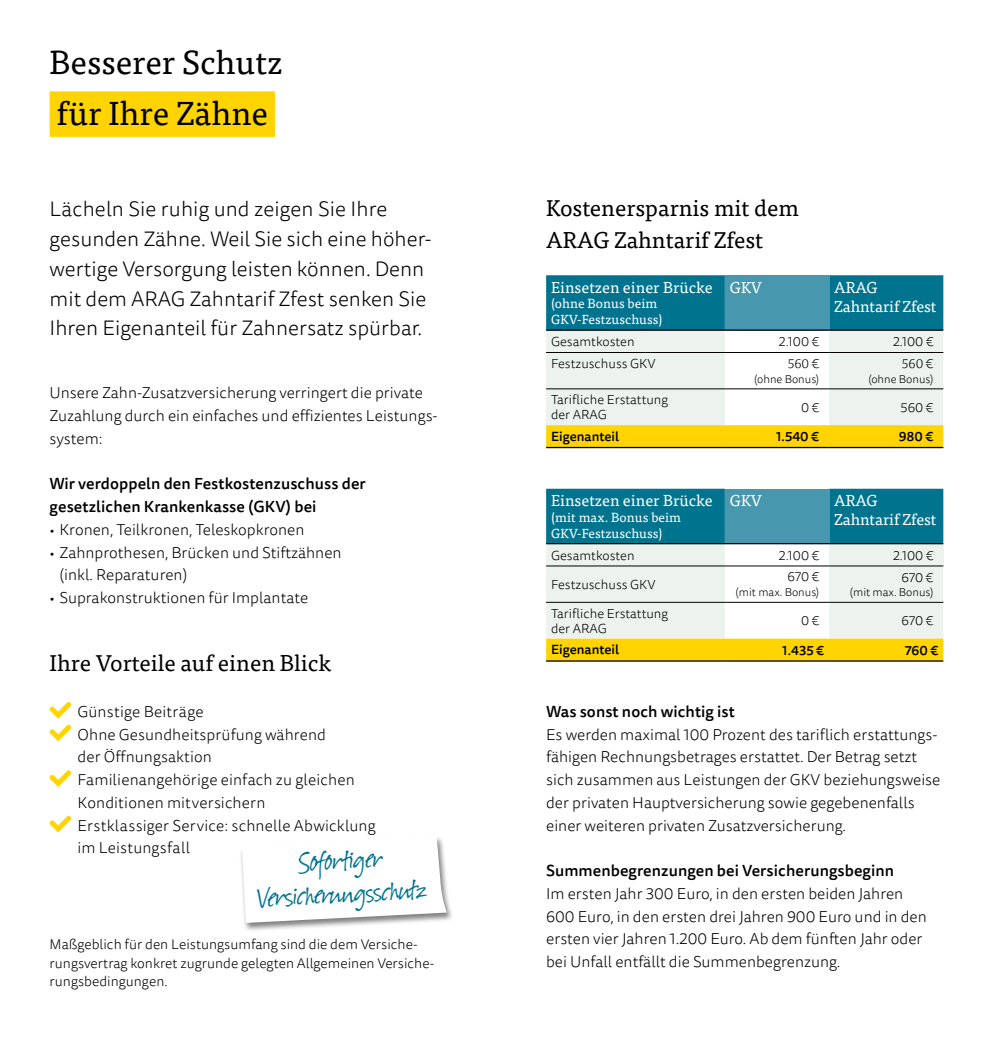
<style>
.page{position:relative;width:993px;height:1042px;background:#fff}
.page>*{position:absolute;margin:0;border:0;box-sizing:border-box;transform-origin:0 0}
.t1{font:33.25px/33.2px "Suomi Hand Script";color:#00748f;text-align:center}
.t2{font:33.25px/50.8px "Tisa OT";color:#000}
.t3{font:22.75px/31.5px "Tisa OT";color:#000}
.t4{font:300 21px/29.8px "Tisa Sans OT";color:#000}
.t5{font:300 15.75px/22.8px "Tisa Sans OT";color:#000}
.t6{font:500 15.75px/22.8px "Tisa Sans OT";letter-spacing:.005em;color:#000}
.t7{font:15.75px/19.2px "Tisa OT";letter-spacing:-.005em;color:#fff}
.t8{font:300 14px/18.4px "Tisa Sans OT";color:#000}
.t9{font:300 13.12px/14.9px "Tisa Sans OT";color:#000}
.t10{font:13.12px/15.8px "Tisa OT";letter-spacing:.005em;color:#fff}
.t11{font:500 13.12px "Tisa Sans OT";color:#000}
.t12{font:300 13.12px "Tisa OT";color:#000}
.t13{font:300 11.38px "Tisa Sans OT";color:#000}
.s1{font-family:"Tisa Sans OT"}
</style>
<div class="page">
<div style="left:50px;top:91px;width:225px;height:46px;background:#ffd400"></div>
<svg style="left:546px;top:275px;width:397px;height:172px;background:#abcab5"></svg>
<hr style="left:546px;top:447px;width:178px;height:1px;background:#000">
<hr style="left:724px;top:447px;width:104px;height:1px;background:#000">
<hr style="left:828px;top:447px;width:115px;height:1px;background:#000">
<hr style="left:546px;top:352px;width:178px;height:1px;background:#000">
<hr style="left:724px;top:352px;width:104px;height:1px;background:#000">
<hr style="left:828px;top:352px;width:115px;height:1px;background:#000">
<hr style="left:546px;top:388px;width:178px;height:1px;background:#000">
<hr style="left:724px;top:388px;width:104px;height:1px;background:#000">
<hr style="left:828px;top:388px;width:115px;height:1px;background:#000">
<hr style="left:546px;top:329px;width:178px;height:2px;background:#000">
<hr style="left:724px;top:329px;width:104px;height:2px;background:#000">
<hr style="left:828px;top:329px;width:115px;height:2px;background:#000">
<svg style="left:546px;top:489px;width:397px;height:171px;background:#a9c9b4"></svg>
<hr style="left:546px;top:543px;width:178px;height:1px;background:#000">
<hr style="left:546px;top:566px;width:178px;height:1px;background:#000">
<hr style="left:546px;top:602px;width:178px;height:1px;background:#000">
<hr style="left:724px;top:602px;width:104px;height:1px;background:#000">
<hr style="left:828px;top:602px;width:115px;height:1px;background:#000">
<hr style="left:724px;top:566px;width:104px;height:1px;background:#000">
<hr style="left:828px;top:566px;width:115px;height:1px;background:#000">
<hr style="left:724px;top:543px;width:104px;height:1px;background:#000">
<hr style="left:828px;top:543px;width:115px;height:1px;background:#000">
<hr style="left:546px;top:660px;width:178px;height:2px;background:#000">
<hr style="left:724px;top:660px;width:104px;height:2px;background:#000">
<hr style="left:828px;top:660px;width:115px;height:2px;background:#000">
<svg style="left:49px;top:702px;width:23px;height:16px"></svg>
<svg style="left:49px;top:724px;width:23px;height:17px"></svg>
<svg style="left:49px;top:770px;width:23px;height:17px"></svg>
<svg style="left:49px;top:815px;width:23px;height:17px"></svg>
<div style="left:239px;top:835px;width:215px;height:97px;background:#000;opacity:.5"></div>
<svg style="left:242px;top:836px;width:204px;height:87px"></svg>
<h1 class="t2" style="left:50px;top:37px;width:234px">Besserer Schutz für Ihre Zähne</h1>
<h3 class="t4" style="left:50px;top:195px;width:383px">Lächeln Sie ruhig und zeigen Sie Ihre gesunden Zähne. Weil Sie sich eine höher&shy;wertige Versorgung leisten können. Denn mit dem ARAG Zahntarif Zfest senken Sie Ihren Eigenanteil für Zahnersatz spürbar.</h3>
<p class="t5" style="left:50px;top:382px;width:388px">Unsere Zahn-Zusatzversicherung verringert die private<br>Zuzahlung durch ein einfaches und effizientes Leistungs&shy;system:</p>
<p class="t6" style="left:50px;top:473px;width:317px">Wir verdoppeln den Festkostenzuschuss der gesetzlichen Krankenkasse (GKV) bei</p>
<p class="t5" style="left:50px;top:519px;width:256px">• Kronen, Teilkronen, Teleskopkronen</p>
<p class="t5" style="left:60px;top:542px;width:283px;text-indent:-10px">• Zahnprothesen, Brücken und Stiftzähnen (inkl. Reparaturen)</p>
<p class="t5" style="left:50px;top:587px;width:260px">• Suprakonstruktionen für Implantate</p>
<h2 class="t3" style="left:50px;top:648px;width:283px">Ihre Vorteile auf einen Blick</h2>
<p class="t5" style="left:77px;top:701px;width:300px">Günstige Beiträge<br>Ohne Gesundheitsprüfung während<br>der Öffnungsaktion<br>Familienangehörige einfach zu gleichen<br>Konditionen mitversichern<br>Erstklassiger Service: schnelle Abwicklung im Leistungsfall</p>
<h1 class="t1" style="left:255px;top:850px;width:171px;rotate:-3deg">Sofortiger<br>Versicherungsschutz</h1>
<p class="t8" style="left:50px;top:936px;width:386px">Maßgeblich für den Leistungsumfang sind die dem Versiche&shy;rungsvertrag konkret zugrunde gelegten Allgemeinen Versiche&shy;rungsbedingungen.</p>
<h2 class="t3" style="left:546px;top:193px;width:254px">Kostenersparnis mit dem<br>ARAG Zahntarif Zfest</h2>
<p class="t7" style="left:551px;top:278px;width:163px">Einsetzen einer Brücke</p>
<p class="t10" style="left:551px;top:296px;width:113px">(ohne Bonus beim<br>GKV-Festzuschuss)</p>
<p class="t7" style="left:729px;top:278px;width:34px">GKV</p>
<p class="t7" style="left:833px;top:278px;width:104px">ARAG<br>Zahntarif Zfest</p>
<p class="t9" style="left:551px;top:334px;width:85px">Gesamtkosten</p>
<p class="t9" style="left:778px;top:335px;width:42px">2.100 €</p>
<p class="t9" style="left:892px;top:335px;width:42px">2.100 €</p>
<p class="t9" style="left:551px;top:357px;width:106px">Festzuschuss GKV</p>
<p class="t12" style="left:787px;top:356px;width:33px">560 <span class="s1">€</span></p>
<p class="t13" style="left:754px;top:372px;width:66px">(ohne Bonus)</p>
<p class="t12" style="left:901px;top:356px;width:33px">560 <span class="s1">€</span></p>
<p class="t13" style="left:868px;top:372px;width:66px">(ohne Bonus)</p>
<p class="t9" style="left:551px;top:393px;width:118px">Tarifliche Erstattung der ARAG</p>
<p class="t9" style="left:800px;top:401px;width:20px">0 €</p>
<p class="t9" style="left:900px;top:401px;width:34px">560 €</p>
<p class="t11" style="left:551px;top:428px;width:70px">Eigenanteil</p>
<p class="t11" style="left:775px;top:428px;width:45px">1.540 €</p>
<p class="t11" style="left:898px;top:428px;width:36px">980 €</p>
<p class="t7" style="left:551px;top:491px;width:163px">Einsetzen einer Brücke</p>
<p class="t10" style="left:551px;top:510px;width:131px">(mit max. Bonus beim<br>GKV-Festzuschuss)</p>
<p class="t7" style="left:729px;top:491px;width:34px">GKV</p>
<p class="t7" style="left:833px;top:491px;width:104px">ARAG<br>Zahntarif Zfest</p>
<p class="t9" style="left:551px;top:548px;width:85px">Gesamtkosten</p>
<p class="t9" style="left:778px;top:548px;width:42px">2.100 €</p>
<p class="t9" style="left:892px;top:548px;width:42px">2.100 €</p>
<p class="t9" style="left:551px;top:578px;width:106px">Festzuschuss GKV</p>
<p class="t9" style="left:787px;top:570px;width:33px">670 €</p>
<p class="t13" style="left:735px;top:586px;width:85px">(mit max. Bonus)</p>
<p class="t9" style="left:901px;top:570px;width:33px">670 €</p>
<p class="t13" style="left:849px;top:586px;width:85px">(mit max. Bonus)</p>
<p class="t9" style="left:551px;top:607px;width:118px">Tarifliche Erstattung der ARAG</p>
<p class="t9" style="left:800px;top:614px;width:20px">0 €</p>
<p class="t9" style="left:901px;top:614px;width:33px">670 €</p>
<p class="t11" style="left:551px;top:641px;width:70px">Eigenanteil</p>
<p class="t11" style="left:782px;top:642px;width:43px">1.435 €</p>
<p class="t11" style="left:904px;top:642px;width:35px">760 €</p>
<p class="t6" style="left:546px;top:701px;width:190px">Was sonst noch wichtig ist</p>
<p class="t5" style="left:546px;top:724px;width:395px">Es werden maximal 100 Prozent des tariflich erstattungs&shy;fähigen Rechnungsbetrages erstattet. Der Betrag setzt sich zusammen aus Leistungen der GKV beziehungsweise der privaten Hauptversicherung sowie gegebenenfalls einer weiteren privaten Zusatzversicherung.</p>
<p class="t6" style="left:546px;top:860px;width:349px">Summenbegrenzungen bei Versicherungsbeginn</p>
<p class="t5" style="left:546px;top:883px;width:382px">Im ersten Jahr 300 Euro, in den ersten beiden Jahren 600 Euro, in den ersten drei Jahren 900 Euro und in den ersten vier Jahren 1.200 Euro. Ab dem fünften Jahr oder bei Unfall entfällt die Summenbegrenzung.</p>
</div>
